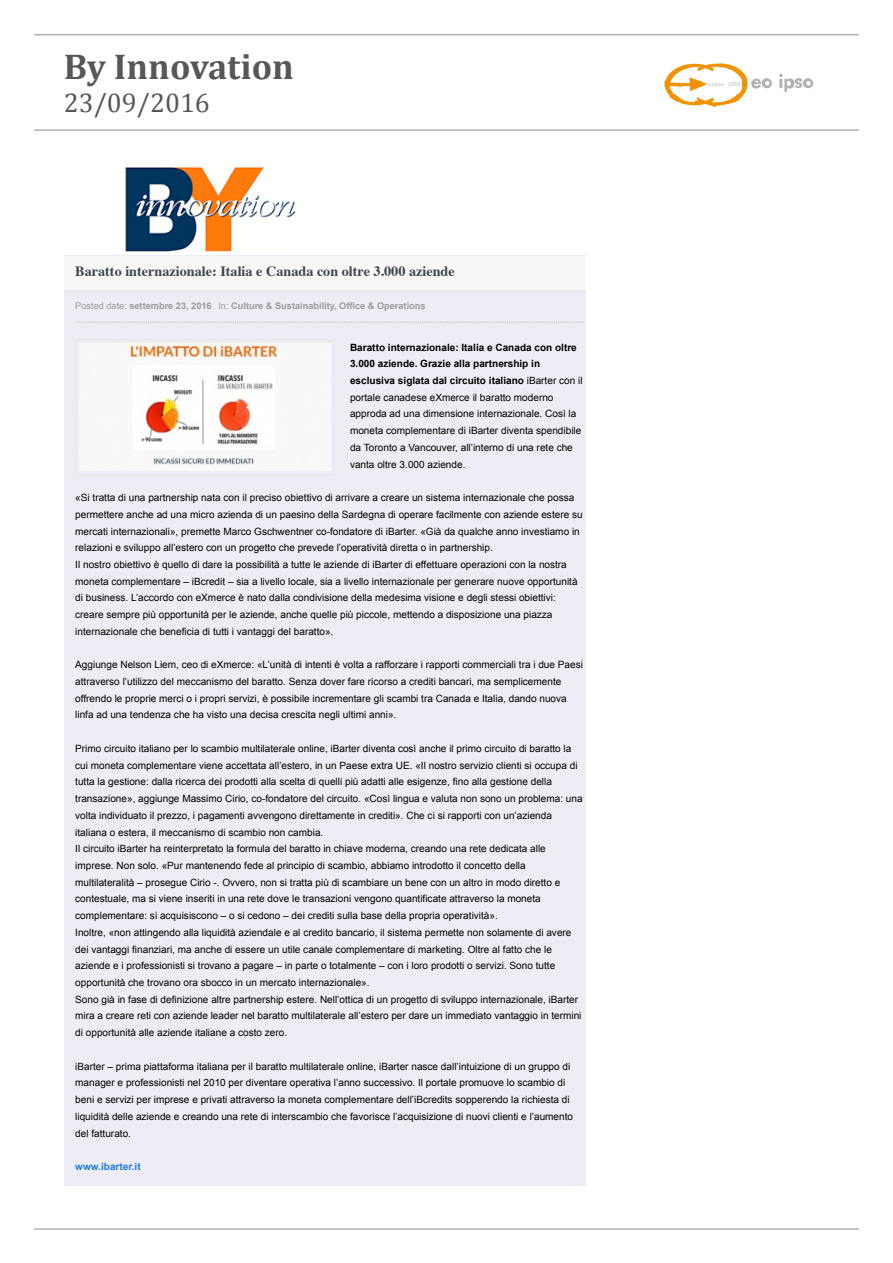
<style>
.page{position:relative;width:893px;height:1263px;background:#fff}
.page>*{position:absolute;margin:0;border:0;box-sizing:border-box;transform-origin:0 0}
.t1{font:700 36px "Cambria";color:#575756}
.t2{font:27px "Cambria";color:#575756}
.t3{font:700 14.25px "Times";color:#40454d}
.t4{font:10.05px/16.6px "Arial";color:#000}
.t5{font:700 10.05px "Arial";color:#217dd3}
.t6{font:700 9.15px "Arial";color:#9b9ca0}
.s1{font-weight:400}
.s2{font-weight:700}
</style>
<div class="page">
<svg style="left:779px;top:74px;width:35px;height:18px"></svg>
<svg style="left:664px;top:63px;width:108px;height:44px"></svg>
<hr style="left:34px;top:129px;width:825px;height:2px;background:#b3b2b2">
<hr style="left:34px;top:1228px;width:825px;height:2px;background:#b3b2b2">
<hr style="left:34px;top:34px;width:825px;height:1px;background:#b3b2b2">
<img style="left:125px;top:167px;width:171px;height:85px">
<div style="left:64px;top:255px;width:521px;height:931px;background:#eeedf5"></div>
<div style="left:64px;top:255px;width:521px;height:36px;background:#f8f8f8"></div>
<hr style="left:64px;top:290px;width:521px;height:1px;background:#ebebeb">
<svg style="left:76px;top:322px;width:508px;height:1px"></svg>
<hr style="left:75px;top:339px;width:259px;height:2px;background:#ebebeb">
<hr style="left:334px;top:339px;width:1px;height:135px;background:#ebebeb">
<hr style="left:76px;top:474px;width:259px;height:1px;background:#ebebeb">
<hr style="left:75px;top:341px;width:1px;height:134px;background:#ebebeb">
<img style="left:80px;top:344px;width:250px;height:127px">
<h1 class="t1" style="left:64px;top:42px;width:232px">By Innovation</h1>
<h2 class="t2" style="left:64px;top:87px;width:148px">23/09/2016</h2>
<h3 class="t3" style="left:75px;top:257px;width:381px">Baratto internazionale: Italia e Canada con oltre 3.000 aziende</h3>
<p class="t6" style="left:75px;top:300px;width:352px"><span class="s1">Posted date:</span> settembre 23, 2016 <span class="s1">In:</span> Culture &amp; Sustainability, Office &amp; Operations</p>
<p class="t4" style="left:350px;top:339px;width:234px"><span class="s2">Baratto internazionale: Italia e Canada con oltre 3.000 aziende. Grazie alla partnership in esclusiva siglata dal circuito italiano</span> iBarter con il portale canadese eXmerce il baratto moderno approda ad una dimensione internazionale. Così la moneta complementare di iBarter diventa spendibile da Toronto a Vancouver, all’interno di una rete che vanta oltre 3.000 aziende.</p>
<p class="t4" style="left:75px;top:489px;width:509px">«Si tratta di una partnership nata con il preciso obiettivo di arrivare a creare un sistema internazionale che possa permettere anche ad una micro azienda di un paesino della Sardegna di operare facilmente con aziende estere su mercati internazionali», premette Marco Gschwentner co-fondatore di iBarter. «Già da qualche anno investiamo in relazioni e sviluppo all’estero con un progetto che prevede l’operatività diretta o in partnership.<br>Il nostro obiettivo è quello di dare la possibilità a tutte le aziende di iBarter di effettuare operazioni con la nostra moneta complementare – iBcredit – sia a livello locale, sia a livello internazionale per generare nuove opportunità di business. L’accordo con eXmerce è nato dalla condivisione della medesima visione e degli stessi obiettivi: creare sempre più opportunità per le aziende, anche quelle più piccole, mettendo a disposizione una piazza internazionale che beneficia di tutti i vantaggi del baratto».</p>
<p class="t4" style="left:75px;top:656px;width:509px">Aggiunge Nelson Liem, ceo di eXmerce: «L’unità di intenti è volta a rafforzare i rapporti commerciali tra i due Paesi attraverso l’utilizzo del meccanismo del baratto. Senza dover fare ricorso a crediti bancari, ma semplicemente offrendo le proprie merci o i propri servizi, è possibile incrementare gli scambi tra Canada e Italia, dando nuova linfa ad una tendenza che ha visto una decisa crescita negli ultimi anni».</p>
<p class="t4" style="left:75px;top:740px;width:509px">Primo circuito italiano per lo scambio multilaterale online, iBarter diventa così anche il primo circuito di baratto la cui moneta complementare viene accettata all’estero, in un Paese extra UE. «Il nostro servizio clienti si occupa di tutta la gestione: dalla ricerca dei prodotti alla scelta di quelli più adatti alle esigenze, fino alla gestione della transazione», aggiunge Massimo Cirio, co-fondatore del circuito. «Così lingua e valuta non sono un problema: una volta individuato il prezzo, i pagamenti avvengono direttamente in crediti». Che ci si rapporti con un’azienda italiana o estera, il meccanismo di scambio non cambia.<br>Il circuito iBarter ha reinterpretato la formula del baratto in chiave moderna, creando una rete dedicata alle imprese. Non solo. «Pur mantenendo fede al principio di scambio, abbiamo introdotto il concetto della multilateralità – prosegue Cirio -. Ovvero, non si tratta più di scambiare un bene con un altro in modo diretto e contestuale, ma si viene inseriti in una rete dove le transazioni vengono quantificate attraverso la moneta complementare: si acquisiscono – o si cedono – dei crediti sulla base della propria operatività».<br>Inoltre, «non attingendo alla liquidità aziendale e al credito bancario, il sistema permette non solamente di avere dei vantaggi finanziari, ma anche di essere un utile canale complementare di marketing. Oltre al fatto che le aziende e i professionisti si trovano a pagare – in parte o totalmente – con i loro prodotti o servizi. Sono tutte opportunità che trovano ora sbocco in un mercato internazionale».<br>Sono già in fase di definizione altre partnership estere. Nell’ottica di un progetto di sviluppo internazionale, iBarter mira a creare reti con aziende leader nel baratto multilaterale all’estero per dare un immediato vantaggio in termini di opportunità alle aziende italiane a costo zero.</p>
<p class="t4" style="left:75px;top:1058px;width:499px">iBarter – prima piattaforma italiana per il baratto multilaterale online, iBarter nasce dall’intuizione di un gruppo di manager e professionisti nel 2010 per diventare operativa l’anno successivo. Il portale promuove lo scambio di beni e servizi per imprese e privati attraverso la moneta complementare dell’iBcredits sopperendo la richiesta di liquidità delle aziende e creando una rete di interscambio che favorisce l’acquisizione di nuovi clienti e l’aumento del fatturato.</p>
<p class="t5" style="left:75px;top:1160px;width:67px">www.ibarter.it</p>
</div>
